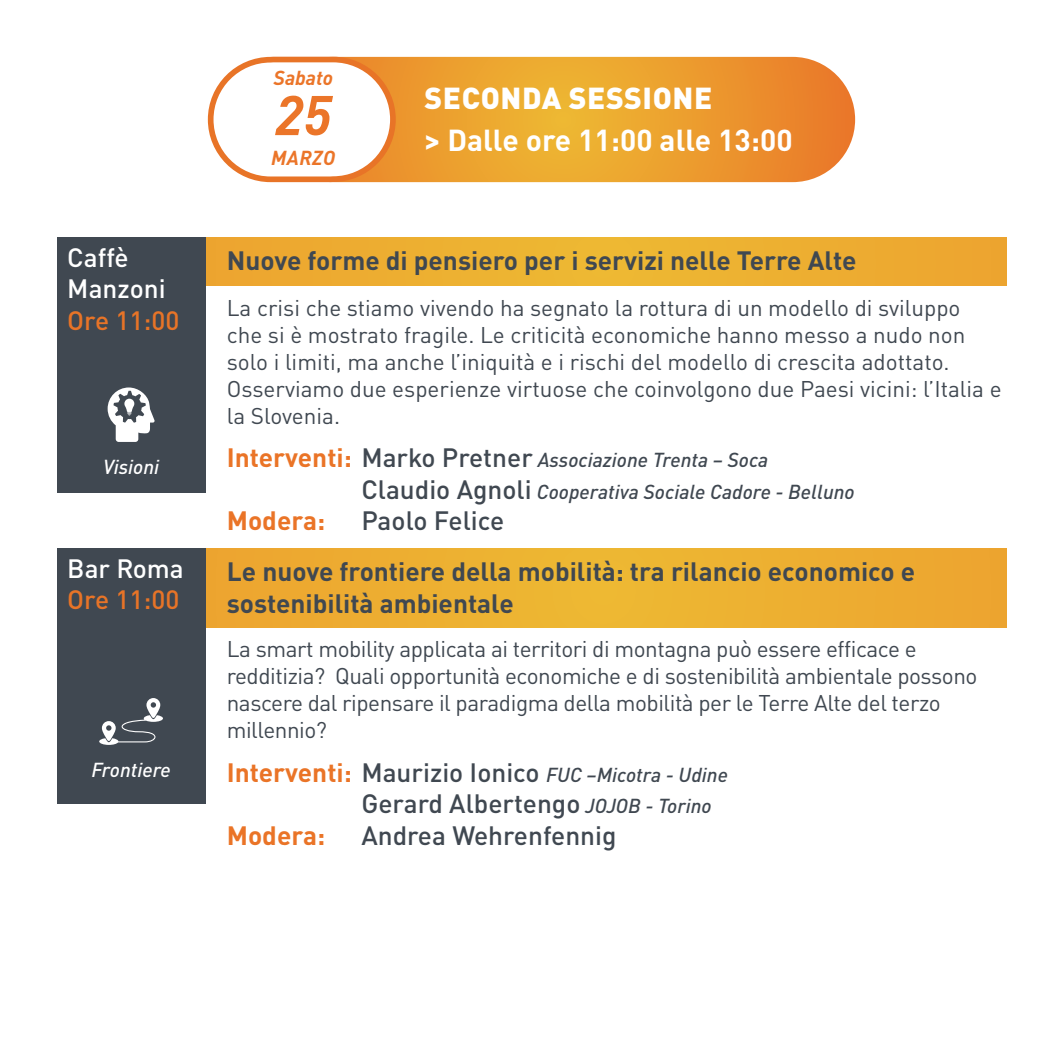
<style>
.page{position:relative;width:1063px;height:1063px;background:#fff}
.page>*{position:absolute;margin:0;border:0;box-sizing:border-box;transform-origin:0 0}
.t1{font:italic 700 55px "DIN Pro";color:#eb7529}
.t2{font:700 30px "DIN Pro";color:#fff}
.t3{font:900 30px "DIN Pro";letter-spacing:.02em;color:#fff}
.t4{font:700 26.25px/31.5px "DIN Pro";color:#404851}
.t5{font:500 26.25px "DIN Pro";color:#404851}
.t6{font:500 26.25px "DIN Pro";color:#fff}
.t7{font:500 26.25px "DIN Pro";color:#e87427}
.t8{font:700 26.25px "DIN Pro";color:#ea7427}
.t9{font:22.5px/27px "DIN Pro";letter-spacing:-.01em;color:#404851}
.t10{font:italic 500 20px/31.5px "DIN Pro";color:#404851}
.t11{font:italic 500 20px "DIN Pro";color:#fff}
.t12{font:italic 700 20px "DIN Pro";letter-spacing:.02em;color:#eb7529}
.s1{font-weight:700;font-style:normal;font-size:26.25px;color:#ea7427}
.s2{font-style:normal;font-size:26.25px}
.s3{font-style:italic;font-size:20px}
</style>
<div class="page">
<div style="left:206px;top:548px;width:800px;height:79px;background:#edae31"></div>
<div style="left:206px;top:238px;width:800px;height:48px;background:#edae31"></div>
<div style="left:57px;top:238px;width:149px;height:255px;background:#404851"></div>
<div style="left:57px;top:548px;width:149px;height:255px;background:#404851"></div>
<svg style="left:270px;top:57px;width:585px;height:125px;background:#ec9d2e"></svg>
<svg style="left:207px;top:56px;width:192px;height:127px"></svg>
<svg style="left:108px;top:387px;width:47px;height:55px"></svg>
<svg style="left:99px;top:698px;width:64px;height:47px"></svg>
<p class="t12" style="left:273px;top:61px;width:61px">Sabato</p>
<h1 class="t1" style="left:275px;top:70px;width:58px">25</h1>
<p class="t12" style="left:271px;top:141px;width:66px">MARZO</p>
<h2 class="t3" style="left:424px;top:72px;width:289px">SECONDA SESSIONE</h2>
<h2 class="t2" style="left:424px;top:116px;width:370px">&gt; Dalle ore 11:00 alle 13:00</h2>
<p class="t6" style="left:67px;top:236px;width:63px">Caffè</p>
<p class="t4" style="left:227px;top:242px;width:631px">Nuove forme di pensiero per i servizi nelle Terre Alte</p>
<p class="t6" style="left:67px;top:268px;width:100px">Manzoni</p>
<p class="t7" style="left:67px;top:299px;width:114px">Ore 11:00</p>
<p class="t9" style="left:227px;top:292px;width:776px">La crisi che stiamo vivendo ha segnato la rottura di un modello di sviluppo che si è mostrato fragile. Le criticità economiche hanno messo a nudo non solo i limiti, ma anche l’iniquità e i rischi del modello di crescita adottato.<br>Osserviamo due esperienze virtuose che coinvolgono due Paesi vicini: l’Italia e la Slovenia.</p>
<p class="t10" style="left:361px;top:442px;width:495px;text-indent:-135px"><span class="s1">Interventi:</span> <span class="s2">Marko Pretner</span> Associazione Trenta – Soca<br><span class="s2">Claudio Agnoli</span> Cooperativa Sociale Cadore - Belluno</p>
<p class="t8" style="left:227px;top:499px;width:100px">Modera:</p>
<p class="t5" style="left:361px;top:500px;width:144px">Paolo Felice</p>
<p class="t11" style="left:103px;top:451px;width:58px">Visioni</p>
<p class="t6" style="left:67px;top:547px;width:118px">Bar Roma</p>
<p class="t7" style="left:67px;top:578px;width:114px">Ore 11:00</p>
<p class="t11" style="left:91px;top:754px;width:81px">Frontiere</p>
<p class="t4" style="left:227px;top:553px;width:690px">Le nuove frontiere della mobilità: tra rilancio economico e sostenibilità ambientale</p>
<p class="t9" style="left:227px;top:633px;width:752px">La smart mobility applicata ai territori di montagna può essere efficace e redditizia? Quali opportunità economiche e di sostenibilità ambientale possono nascere dal ripensare il paradigma della mobilità per le Terre Alte del terzo millennio?</p>
<p class="t10" style="left:227px;top:757px;width:503px"><span class="s1">Interventi:</span> <span class="s2">Maurizio Ionico</span> FUC –Micotra - Udine</p>
<p class="t5" style="left:361px;top:783px;width:352px">Gerard Albertengo <span class="s3">JOJOB - Torino</span></p>
<p class="t8" style="left:227px;top:813px;width:100px">Modera:</p>
<p class="t5" style="left:361px;top:814px;width:257px">Andrea Wehrenfennig</p>
</div>
